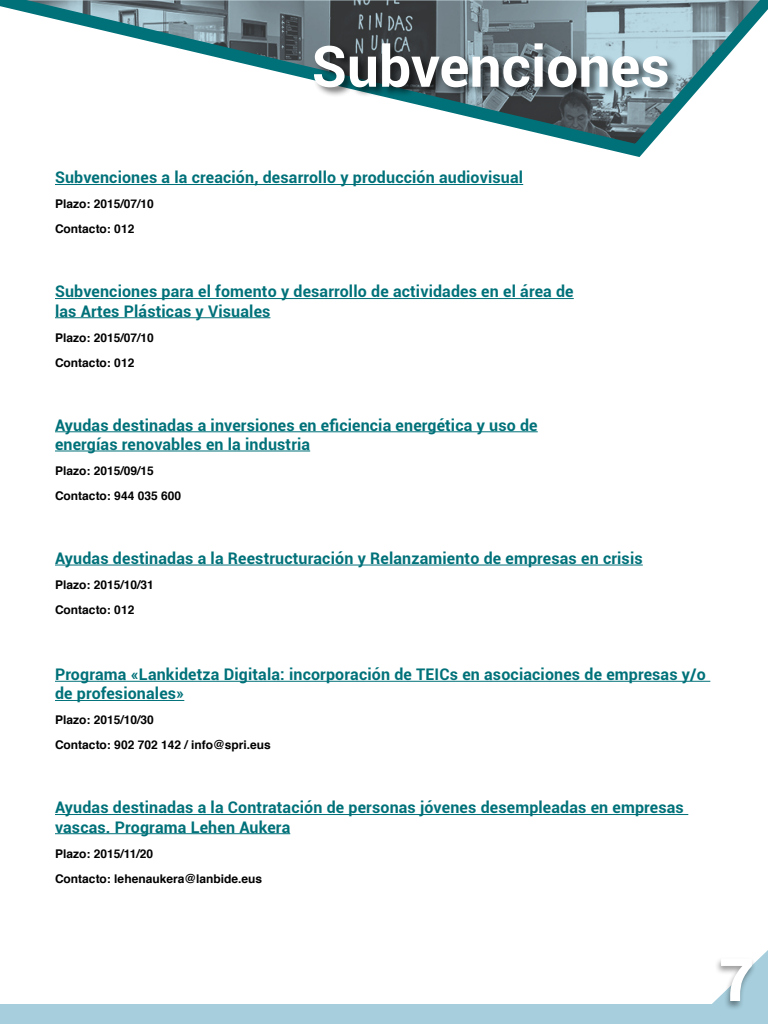
<style>
.page{position:relative;width:768px;height:1024px;background:#fff}
.page>*{position:absolute;margin:0;border:0;box-sizing:border-box;transform-origin:0 0}
.t1{font:900 60px "Roboto";color:#fff}
.t2{font:700 57px "Roboto";color:#fff}
.t3{font:700 16px/19.2px "Roboto";letter-spacing:.01em;color:#007179}
.t4{font:700 12px/25px "Helvetica";color:#000}
</style>
<div class="page">
<div style="left:0;top:1004px;width:768px;height:20px;background:#a6cedd"></div>
<svg style="left:712px;top:950px;width:56px;height:54px"></svg>
<div style="left:714px;top:957px;width:42px;height:54px;background:#000;opacity:.4"></div>
<svg style="left:0;top:0;width:768px;height:157px"></svg>
<hr style="left:55px;top:184px;width:468px;height:1px;background:#007179">
<hr style="left:55px;top:298px;width:519px;height:1px;background:#007179">
<hr style="left:55px;top:317px;width:215px;height:1px;background:#007179">
<hr style="left:55px;top:431px;width:483px;height:1px;background:#007179">
<hr style="left:55px;top:451px;width:255px;height:1px;background:#007179">
<hr style="left:55px;top:565px;width:588px;height:1px;background:#007179">
<hr style="left:55px;top:681px;width:655px;height:1px;background:#007179">
<hr style="left:55px;top:700px;width:129px;height:1px;background:#007179">
<hr style="left:55px;top:814px;width:633px;height:1px;background:#007179">
<hr style="left:55px;top:833px;width:235px;height:1px;background:#007179">
<div style="left:313px;top:41px;width:366px;height:56px;background:#000;opacity:.6"></div>
<h2 class="t2" style="left:312px;top:26px;width:360px">Subvenciones</h2>
<p class="t3" style="left:55px;top:167px;width:470px">Subvenciones a la creación, desarrollo y producción audiovisual</p>
<p class="t4" style="left:55px;top:192px;width:100px">Plazo: 2015/07/10<br>Contacto: 012</p>
<p class="t3" style="left:55px;top:281px;width:520px">Subvenciones para el fomento y desarrollo de actividades en el área de las Artes Plásticas y Visuales</p>
<p class="t4" style="left:55px;top:325px;width:100px">Plazo: 2015/07/10<br>Contacto: 012</p>
<p class="t3" style="left:55px;top:415px;width:484px">Ayudas destinadas a inversiones en eficiencia energética y uso de energías renovables en la industria</p>
<p class="t4" style="left:55px;top:458px;width:128px">Plazo: 2015/09/15<br>Contacto: 944 035 600</p>
<p class="t3" style="left:55px;top:548px;width:589px">Ayudas destinadas a la Reestructuración y Relanzamiento de empresas en crisis</p>
<p class="t4" style="left:55px;top:572px;width:100px">Plazo: 2015/10/31<br>Contacto: 012</p>
<p class="t3" style="left:55px;top:664px;width:652px">Programa «Lankidetza Digitala: incorporación de TEICs en asociaciones de empresas y/o de profesionales»</p>
<p class="t4" style="left:55px;top:708px;width:217px">Plazo: 2015/10/30<br>Contacto: 902 702 142 / info@spri.eus</p>
<p class="t3" style="left:55px;top:797px;width:630px">Ayudas destinadas a la Contratación de personas jóvenes desempleadas en empresas vascas. Programa Lehen Aukera</p>
<p class="t4" style="left:55px;top:841px;width:209px">Plazo: 2015/11/20<br>Contacto: lehenaukera@lanbide.eus</p>
<h1 class="t1" style="left:719px;top:937px;width:36px">7</h1>
</div>
